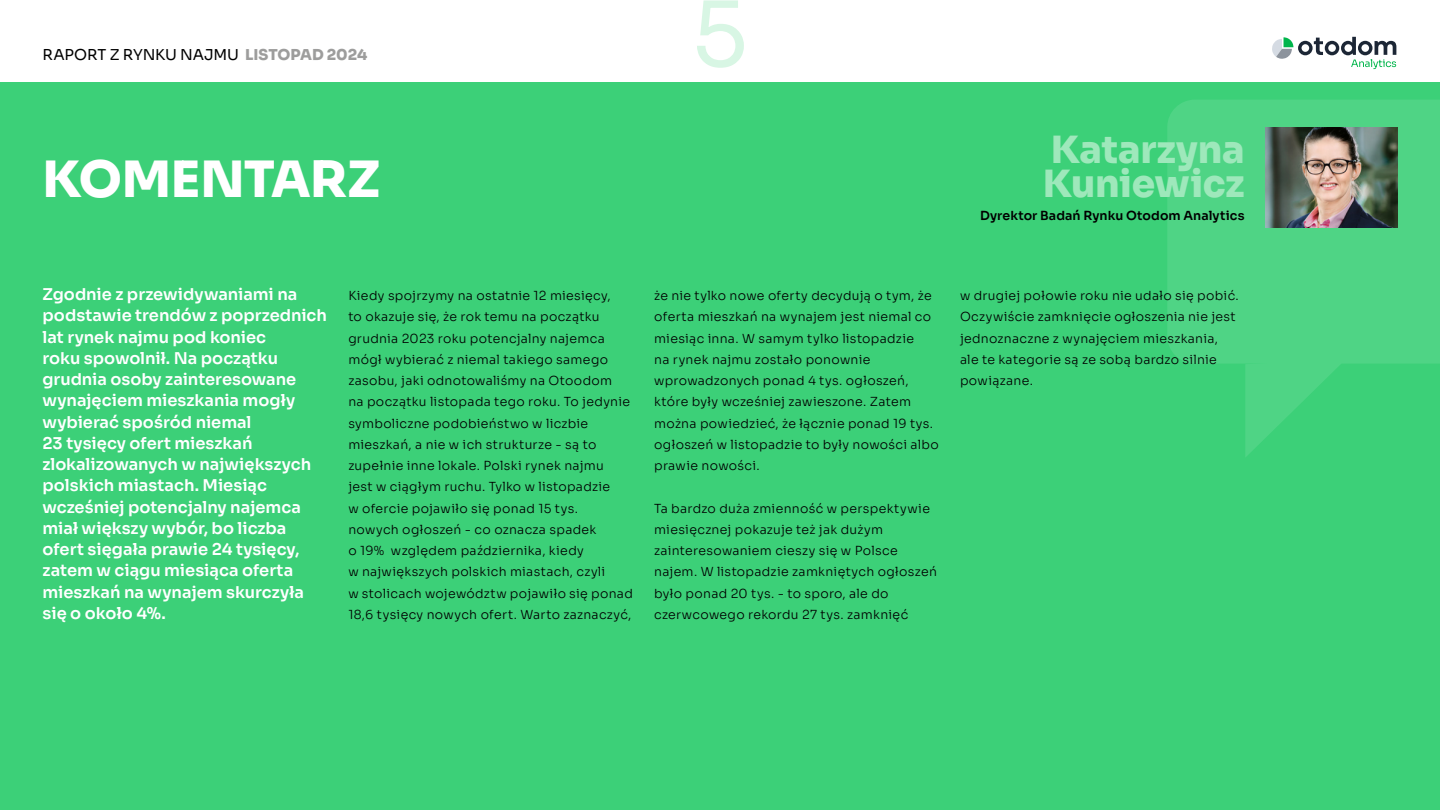
<style>
.page{position:relative;width:1440px;height:810px;background:#fff}
.page>*{position:absolute;margin:0;border:0;box-sizing:border-box;transform-origin:0 0}
.tekst_tabela{font:90px "Sora";color:#d8f6e4}
.tytul{font:800 50px "Sora";letter-spacing:-.01em;color:#fff}
.tytul-2{font:800 37.5px/33.8px "Sora";letter-spacing:-.005em;color:#9ee8bb}
.lead{font:600 16.25px/21.2px "Sora";color:#fff}
.tytul_maly{font:15px "Sora";letter-spacing:-.01em;color:#000}
.tekst{font:300 12.5px/21.2px "Sora";letter-spacing:.025em;color:#000}
.tytul-3{font:600 12.5px "Sora";letter-spacing:.005em;color:#000}
.s1{font-weight:800;color:#9d9d9c}
</style>
<div class="page">
<div style="left:0;top:82px;width:1440px;height:728px;background:#3cd078"></div>
<svg style="left:1167px;top:100px;width:273px;height:357px;fill:#4fd485"></svg>
<svg style="left:1272px;top:37px;width:124px;height:32px"></svg>
<img style="left:1266px;top:127px;width:131px;height:101px">
<p class="tytul_maly" style="left:43px;top:43px;width:327px">RAPORT Z RYNKU NAJMU <span class="s1">LISTOPAD 2024</span></p>
<p class="tekst_tabela" style="left:692px;top:-40px;width:58px">5</p>
<p class="tytul" style="left:43px;top:138px;width:339px">KOMENTARZ</p>
<p class="tytul-2" style="left:1043px;top:129px;width:203px">Katarzyna<br>Kuniewicz</p>
<p class="tytul-3" style="left:980px;top:206px;width:266px">Dyrektor Badań Rynku Otodom Analytics</p>
<p class="lead" style="left:43px;top:282px;width:286px">Zgodnie z przewidywaniami na podstawie trendów z poprzednich lat rynek najmu pod koniec<br>roku spowolnił. Na początku grudnia osoby zainteresowane wynajęciem mieszkania mogły wybierać spośród niemal<br>23 tysięcy ofert mieszkań zlokalizowanych w największych polskich miastach. Miesiąc wcześniej potencjalny najemca miał większy wybór, bo liczba ofert sięgała prawie 24 tysięcy, zatem w ciągu miesiąca oferta mieszkań na wynajem skurczyła się o około 4%.</p>
<p class="tekst" style="left:348px;top:284px;width:286px">Kiedy spojrzymy na ostatnie 12 miesięcy,<br>to okazuje się, że rok temu na początku grudnia 2023 roku potencjalny najemca mógł wybierać z niemal takiego samego zasobu, jaki odnotowaliśmy na Otoodom<br>na początku listopada tego roku. To jedynie symboliczne podobieństwo w liczbie mieszkań, a nie w ich strukturze - są to zupełnie inne lokale. Polski rynek najmu<br>jest w ciągłym ruchu. Tylko w listopadzie<br>w ofercie pojawiło się ponad 15 tys.<br>nowych ogłoszeń - co oznacza spadek<br>o 19% względem października, kiedy<br>w największych polskich miastach, czyli<br>w stolicach województw pojawiło się ponad 18,6 tysięcy nowych ofert. Warto zaznaczyć,</p>
<p class="tekst" style="left:654px;top:284px;width:286px">że nie tylko nowe oferty decydują o tym, że oferta mieszkań na wynajem jest niemal co miesiąc inna. W samym tylko listopadzie<br>na rynek najmu zostało ponownie wprowadzonych ponad 4 tys. ogłoszeń, które były wcześniej zawieszone. Zatem można powiedzieć, że łącznie ponad 19 tys. ogłoszeń w listopadzie to były nowości albo prawie nowości.</p>
<p class="tekst" style="left:654px;top:496px;width:284px">Ta bardzo duża zmienność w perspektywie miesięcznej pokazuje też jak dużym zainteresowaniem cieszy się w Polsce najem. W listopadzie zamkniętych ogłoszeń było ponad 20 tys. - to sporo, ale do czerwcowego rekordu 27 tys. zamknięć</p>
<p class="tekst" style="left:960px;top:284px;width:280px">w drugiej połowie roku nie udało się pobić.<br>Oczywiście zamknięcie ogłoszenia nie jest jednoznaczne z wynajęciem mieszkania, ale te kategorie są ze sobą bardzo silnie powiązane.</p>
</div>
